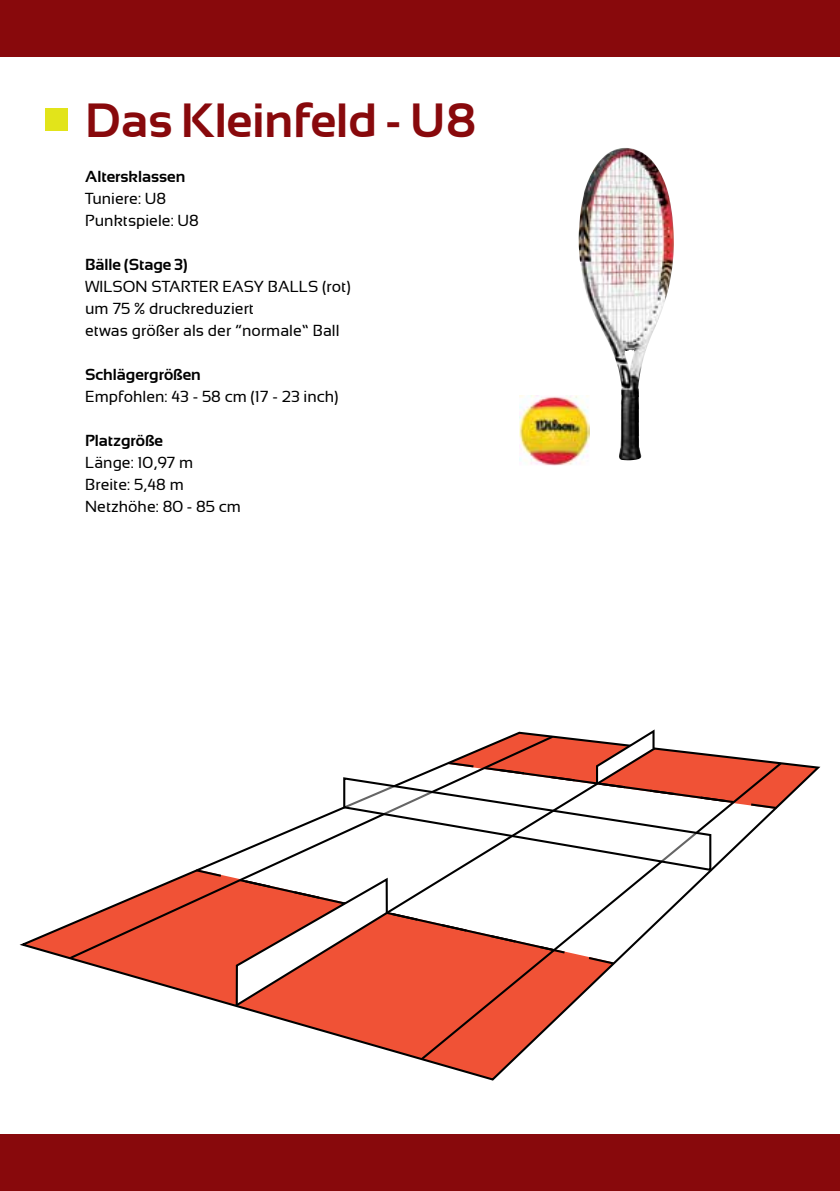
<style>
.page{position:relative;width:840px;height:1191px;background:#fff}
.page>*{position:absolute;margin:0;border:0;box-sizing:border-box;transform-origin:0 0}
.t1{font:700 48px "Sansation";color:#88090c}
.t2{font:16px/22px "Sansation";color:#000}
.t3{font:700 16px "Sansation";color:#000}
</style>
<div class="page">
<div style="left:0;top:1134px;width:839px;height:57px;background:#88090c"></div>
<div style="left:0;top:0;width:839px;height:57px;background:#88090c"></div>
<div style="left:45px;top:109px;width:23px;height:22px;background:#e2e41a"></div>
<img style="left:578px;top:148px;width:95px;height:312px">
<img style="left:519px;top:396px;width:69px;height:69px">
<svg style="left:20px;top:766px;width:801px;height:315px"></svg>
<svg style="left:68px;top:766px;width:165px;height:194px"></svg>
<svg style="left:418px;top:1007px;width:365px;height:55px"></svg>
<svg style="left:194px;top:867px;width:39px;height:99px;background:#e6583f"></svg>
<svg style="left:488px;top:729px;width:329px;height:278px"></svg>
<svg style="left:233px;top:745px;width:424px;height:263px"></svg>
<h1 class="t1" style="left:85px;top:94px;width:391px">Das Kleinfeld - U8</h1>
<p class="t3" style="left:85px;top:168px;width:102px">Altersklassen</p>
<p class="t2" style="left:85px;top:188px;width:115px">Tuniere: U8<br>Punktspiele: U8</p>
<p class="t3" style="left:85px;top:256px;width:104px">Bälle (Stage 3)</p>
<p class="t2" style="left:85px;top:276px;width:267px">WILSON STARTER EASY BALLS (rot) um 75 % druckreduziert<br>etwas größer als der “normale” Ball</p>
<p class="t3" style="left:85px;top:366px;width:117px">Schlägergrößen</p>
<p class="t2" style="left:85px;top:386px;width:255px">Empfohlen: 43 - 58 cm (17 - 23 inch)</p>
<p class="t3" style="left:85px;top:432px;width:79px">Platzgröße</p>
<p class="t2" style="left:85px;top:452px;width:157px">Länge: 10,97 m<br>Breite: 5,48 m<br>Netzhöhe: 80 - 85 cm</p>
</div>
